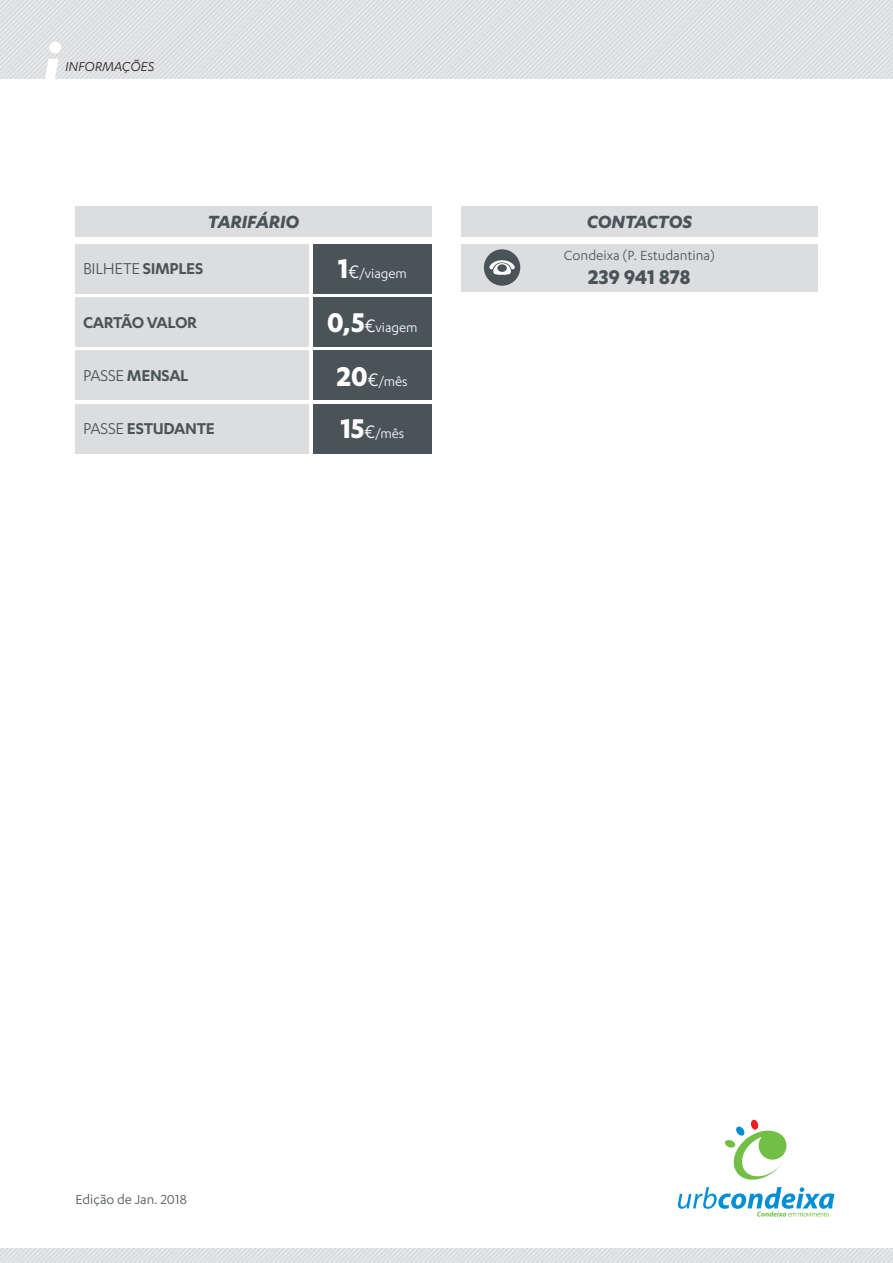
<style>
.page{position:relative;width:893px;height:1263px;background:#fff}
.page>*{position:absolute;margin:0;border:0;box-sizing:border-box;transform-origin:0 0}
.t1{font:700 23.1px "Karbon";letter-spacing:-.005em;color:#4a5458}
.t2{font:italic 700 20.55px "Karbon";letter-spacing:-.005em;color:#4a5458}
.t3{font:600 18.15px "Karbon";letter-spacing:-.02em;color:#4a5458}
.t4{font:18.15px "Karbon";letter-spacing:-.02em;color:#4a5458}
.t5{font:15.3px "Karbon";color:#4a5458}
.t6{font:15px "Karbon";color:#fff}
.t7{font:15px "Karbon";color:#4a5458}
.t8{font:italic 15px "Karbon";letter-spacing:-.005em;color:#231f20}
.s1{font-weight:600}
.s2{font-weight:400}
.s3{font-weight:700;font-size:31.5px}
.s4{font-size:21px}
</style>
<div class="page">
<svg style="left:678px;top:1119px;width:156px;height:97px"></svg>
<svg style="left:0;top:1248px;width:893px;height:15px;background:#dfe0e2"></svg>
<svg style="left:0;top:0;width:893px;height:79px;background:#dfe0e3"></svg>
<div style="left:461px;top:206px;width:356px;height:31px;background:#dcdddf"></div>
<div style="left:461px;top:244px;width:356px;height:47px;background:#dcdddf"></div>
<div style="left:484px;top:249px;width:36px;height:37px;background:#4a5458;border-radius:50%"></div>
<svg style="left:489px;top:260px;width:26px;height:15px"></svg>
<div style="left:75px;top:206px;width:357px;height:31px;background:#dcdddf"></div>
<div style="left:76px;top:244px;width:233px;height:50px;background:#dcdddf"></div>
<div style="left:313px;top:244px;width:119px;height:50px;background:#4a5458"></div>
<div style="left:76px;top:297px;width:233px;height:50px;background:#dcdddf"></div>
<div style="left:313px;top:297px;width:119px;height:50px;background:#4a5458"></div>
<div style="left:76px;top:351px;width:233px;height:49px;background:#dcdddf"></div>
<div style="left:313px;top:351px;width:119px;height:49px;background:#4a5458"></div>
<div style="left:76px;top:404px;width:233px;height:50px;background:#dcdddf"></div>
<div style="left:313px;top:404px;width:119px;height:50px;background:#4a5458"></div>
<p class="t8" style="left:65px;top:59px;width:91px">INFORMAÇÕES</p>
<p class="t2" style="left:208px;top:210px;width:93px">TARIFÁRIO</p>
<p class="t4" style="left:83px;top:259px;width:122px">BILHETE <span class="s1">SIMPLES</span></p>
<p class="t3" style="left:83px;top:312px;width:115px">CARTÃO VALOR</p>
<p class="t3" style="left:83px;top:365px;width:107px"><span class="s2">PASSE</span> MENSAL</p>
<p class="t3" style="left:83px;top:418px;width:133px"><span class="s2">PASSE</span> ESTUDANTE</p>
<p class="t6" style="left:338px;top:266px;width:70px"><span class="s3">1</span><span class="s4">€</span>/viagem</p>
<p class="t6" style="left:327px;top:319px;width:92px"><span class="s3">0,5</span><span class="s4">€</span>viagem</p>
<p class="t6" style="left:337px;top:374px;width:72px"><span class="s3">20</span><span class="s4">€</span>/mês</p>
<p class="t6" style="left:340px;top:425px;width:66px"><span class="s3">15</span><span class="s4">€</span>/mês</p>
<p class="t2" style="left:587px;top:210px;width:107px">CONTACTOS</p>
<p class="t5" style="left:564px;top:247px;width:153px">Condeixa (P. Estudantina)</p>
<p class="t1" style="left:588px;top:264px;width:104px">239 941 878</p>
<p class="t7" style="left:75px;top:1191px;width:113px">Edição de Jan. 2018</p>
</div>
